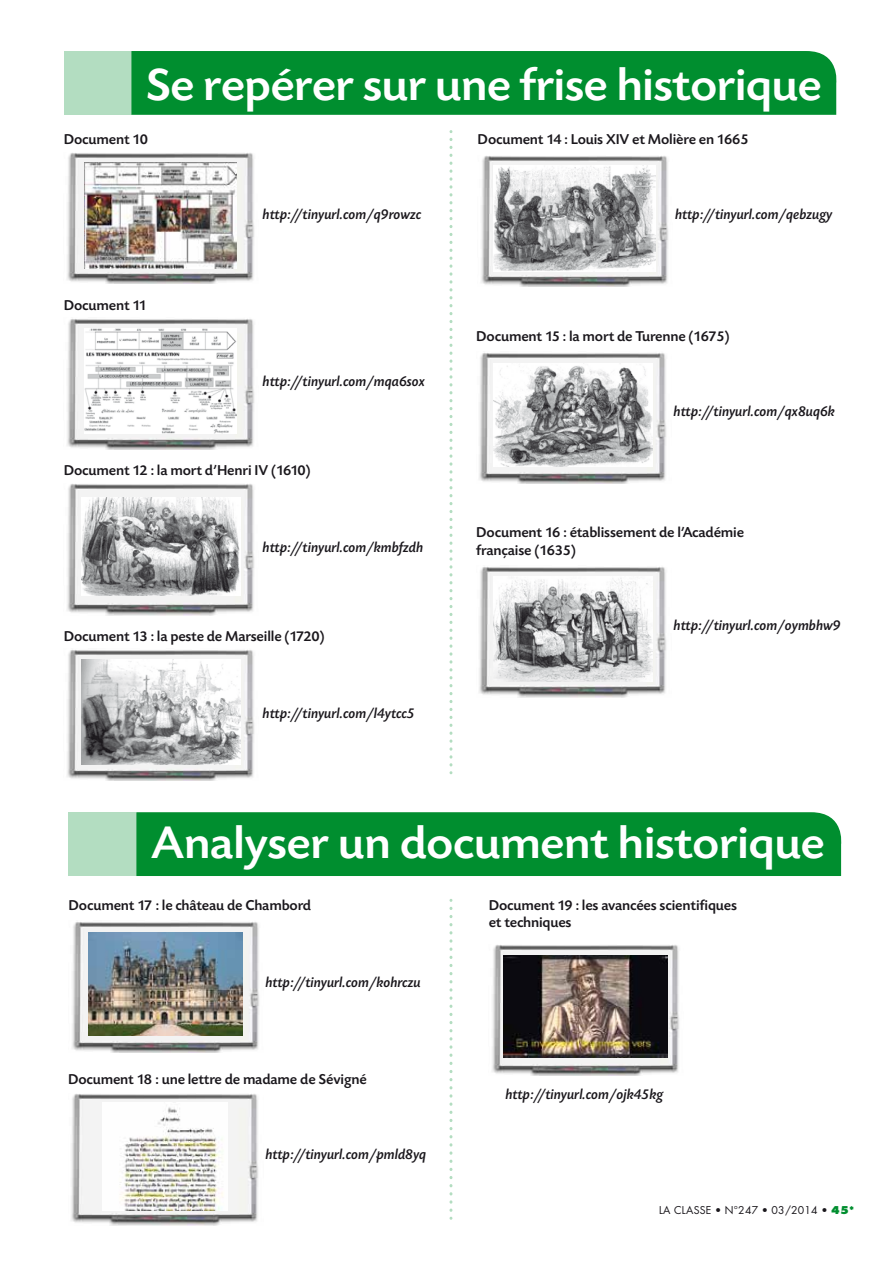
<style>
.page{position:relative;width:893px;height:1263px;background:#fff}
.page>*{position:absolute;margin:0;border:0;box-sizing:border-box;transform-origin:0 0}
.t1{font:500 47.25px "Today SB";letter-spacing:-.015em;color:#fff;scale:1.05 1}
.t2{font:500 15px/17.2px "Today SB";letter-spacing:-.01em;color:#1a171c}
.t3{font:15px "Today SB Med Ita";letter-spacing:-.01em;color:#1a171c}
.t4{font:10.5px "Futura";letter-spacing:.02em;color:#1a171c}
.s1{font-weight:800;color:#008e2f}
</style>
<div class="page">
<div style="left:131px;top:51px;width:706px;height:64px;background:#008e2f"></div>
<div style="left:64px;top:51px;width:67px;height:64px;background:#b3ddc1"></div>
<div style="left:136px;top:812px;width:706px;height:64px;background:#008e2f"></div>
<div style="left:69px;top:812px;width:67px;height:64px;background:#b3ddc1"></div>
<svg style="left:449px;top:139px;width:3px;height:635px"></svg>
<svg style="left:449px;top:908px;width:3px;height:311px"></svg>
<img style="left:67px;top:153px;width:187px;height:131px">
<img style="left:85px;top:163px;width:151px;height:105px">
<img style="left:67px;top:319px;width:187px;height:130px">
<img style="left:85px;top:328px;width:151px;height:106px">
<img style="left:67px;top:484px;width:187px;height:131px">
<img style="left:81px;top:498px;width:159px;height:97px">
<img style="left:67px;top:650px;width:187px;height:131px">
<img style="left:81px;top:659px;width:159px;height:106px">
<img style="left:481px;top:156px;width:187px;height:131px">
<img style="left:493px;top:166px;width:163px;height:105px">
<img style="left:479px;top:353px;width:187px;height:130px">
<img style="left:493px;top:364px;width:159px;height:102px">
<img style="left:479px;top:567px;width:187px;height:130px">
<img style="left:493px;top:577px;width:159px;height:104px">
<img style="left:72px;top:922px;width:187px;height:131px">
<img style="left:89px;top:933px;width:154px;height:102px">
<img style="left:71px;top:1094px;width:187px;height:131px">
<img style="left:103px;top:1102px;width:125px;height:109px">
<img style="left:492px;top:945px;width:187px;height:131px">
<img style="left:504px;top:955px;width:164px;height:103px">
<h1 class="t1" style="left:146px;top:60px;width:645px">Se repérer sur une frise historique</h1>
<p class="t2" style="left:64px;top:131px;width:86px">Document 10</p>
<p class="t2" style="left:64px;top:297px;width:85px">Document 11</p>
<p class="t3" style="left:263px;top:206px;width:160px">http://tinyurl.com/q9rowzc</p>
<p class="t3" style="left:263px;top:374px;width:164px">http://tinyurl.com/mqa6sox</p>
<p class="t2" style="left:64px;top:462px;width:248px">Document 12 : la mort d’Henri IV (1610)</p>
<p class="t3" style="left:263px;top:539px;width:162px">http://tinyurl.com/kmbfzdh</p>
<p class="t2" style="left:64px;top:628px;width:262px">Document 13 : la peste de Marseille (1720)</p>
<p class="t3" style="left:263px;top:705px;width:154px">http://tinyurl.com/l4ytcc5</p>
<p class="t2" style="left:478px;top:131px;width:272px">Document 14 : Louis XIV et Molière en 1665</p>
<p class="t3" style="left:675px;top:206px;width:159px">http://tinyurl.com/qebzugy</p>
<p class="t2" style="left:476px;top:328px;width:255px">Document 15 : la mort de Turenne (1675)</p>
<p class="t3" style="left:674px;top:403px;width:163px">http://tinyurl.com/qx8uq6k</p>
<p class="t2" style="left:476px;top:524px;width:269px">Document 16 : établissement de l’Académie française (1635)</p>
<p class="t3" style="left:674px;top:617px;width:169px">http://tinyurl.com/oymbhw9</p>
<h1 class="t1" style="left:151px;top:818px;width:643px">Analyser un document historique</h1>
<p class="t2" style="left:69px;top:897px;width:244px">Document 17 : le château de Chambord</p>
<p class="t3" style="left:266px;top:974px;width:157px">http://tinyurl.com/kohrczu</p>
<p class="t2" style="left:68px;top:1071px;width:300px">Document 18 : une lettre de madame de Sévigné</p>
<p class="t3" style="left:266px;top:1146px;width:163px">http://tinyurl.com/pmld8yq</p>
<p class="t2" style="left:489px;top:897px;width:250px">Document 19 : les avancées scientifiques et techniques</p>
<p class="t3" style="left:506px;top:1087px;width:159px">http://tinyurl.com/ojk45kg</p>
<p class="t4" style="left:659px;top:1203px;width:197px">LA CLASSE • N°247 • 03/2014 • <span class="s1">45*</span></p>
</div>
